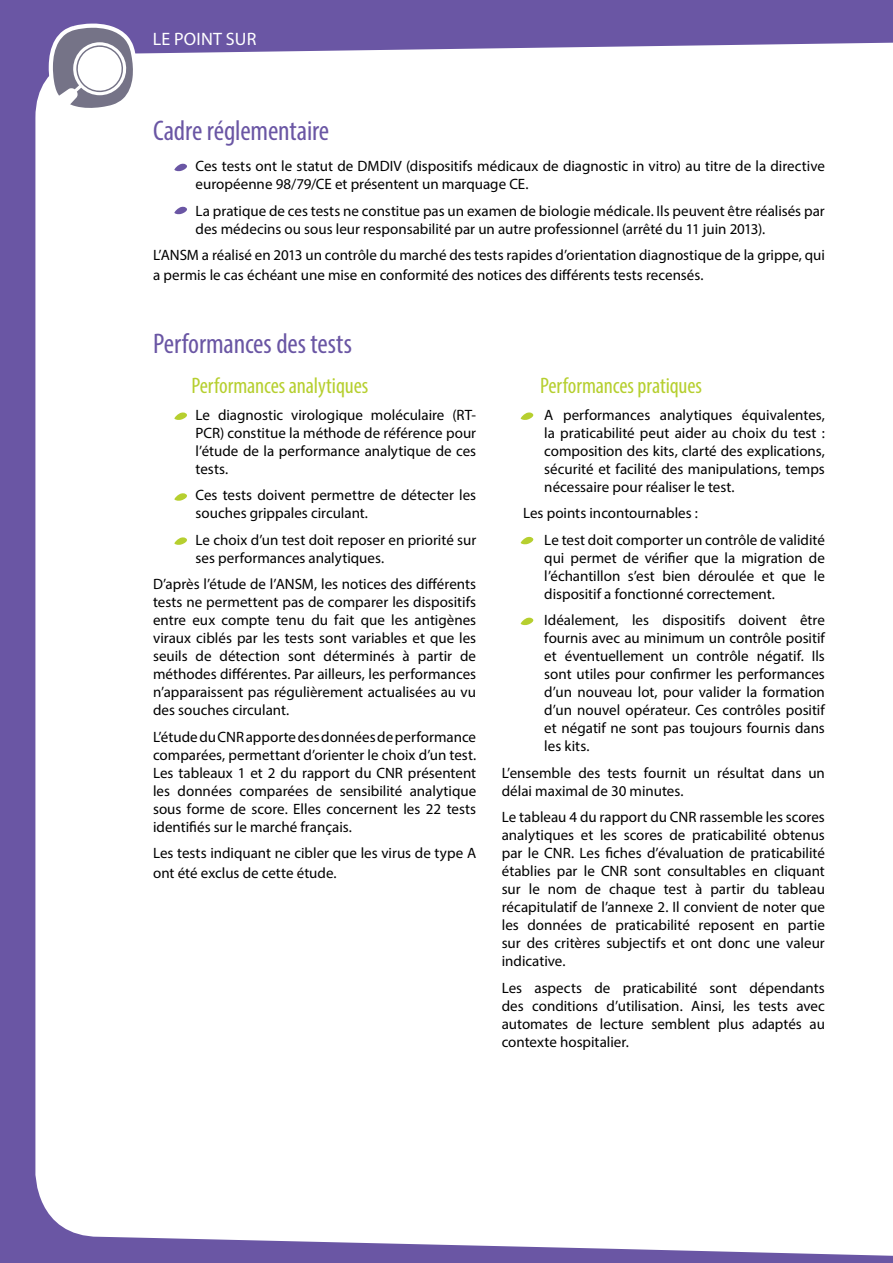
<style>
.page{position:relative;width:893px;height:1263px;background:#6a56a4}
.page>*{position:absolute;margin:0;border:0;box-sizing:border-box;transform-origin:0 0}
.t1{font:condensed 28.5px "Myriad Pro";letter-spacing:-.005em;color:#6a56a4}
.t2{font:condensed 22.5px "Myriad Pro";letter-spacing:-.005em;color:#b6cf2f}
.t3{font:18px "Myriad Pro";letter-spacing:.01em;color:#fff}
.t4{font:15px/18px "Myriad Pro";color:#000}
</style>
<div class="page">
<div style="left:35px;top:42px;width:858px;height:1214px;background:#fff"></div>
<svg style="left:47px;top:23px;width:93px;height:93px;background:#bcb9c9"></svg>
<svg style="left:174px;top:163px;width:14px;height:9px"></svg>
<svg style="left:174px;top:206px;width:14px;height:9px"></svg>
<svg style="left:174px;top:412px;width:14px;height:9px"></svg>
<svg style="left:174px;top:493px;width:14px;height:8px"></svg>
<svg style="left:174px;top:537px;width:14px;height:8px"></svg>
<svg style="left:521px;top:412px;width:13px;height:9px"></svg>
<svg style="left:521px;top:617px;width:13px;height:9px"></svg>
<svg style="left:521px;top:536px;width:13px;height:9px"></svg>
<p class="t3" style="left:153px;top:27px;width:105px">le point sur</p>
<h1 class="t1" style="left:153px;top:114px;width:178px">Cadre réglementaire</h1>
<p class="t4" style="left:196px;top:157px;width:631px">Ces tests ont le statut de DMDIV (dispositifs médicaux de diagnostic in vitro) au titre de la directive européenne 98/79/CE et présentent un marquage CE.</p>
<p class="t4" style="left:196px;top:201px;width:631px">La pratique de ces tests ne constitue pas un examen de biologie médicale. Ils peuvent être réalisés par des médecins ou sous leur responsabilité par un autre professionnel (arrêté du 11 juin 2013).</p>
<p class="t4" style="left:153px;top:245px;width:673px;line-height:19.8px">L’ANSM a réalisé en 2013 un contrôle du marché des tests rapides d’orientation diagnostique de la grippe, qui a permis le cas échéant une mise en conformité des notices des différents tests recensés.</p>
<h1 class="t1" style="left:153px;top:327px;width:200px">Performances des tests</h1>
<h2 class="t2" style="left:191px;top:372px;width:178px">Performances analytiques</h2>
<p class="t4" style="left:196px;top:405px;width:282px;text-align:justify">Le diagnostic virologique moléculaire (RT-PCR) constitue la méthode de référence pour l’étude de la performance analytique de ces tests.</p>
<p class="t4" style="left:196px;top:486px;width:282px">Ces tests doivent permettre de détecter les souches grippales circulant.</p>
<p class="t4" style="left:196px;top:530px;width:282px">Le choix d’un test doit reposer en priorité sur ses performances analytiques.</p>
<p class="t4" style="left:153px;top:575px;width:325px;text-align:justify">D’après l’étude de l’ANSM, les notices des différents tests ne permettent pas de comparer les dispositifs entre eux compte tenu du fait que les antigènes viraux ciblés par les tests sont variables et que les seuils de détection sont déterminés à partir de méthodes différentes. Par ailleurs, les performances n’apparaissent pas régulièrement actualisées au vu des souches circulant.</p>
<p class="t4" style="left:153px;top:727px;width:325px;text-align:justify">L’étude du CNR apporte des données de performance comparées, permettant d’orienter le choix d’un test.<br>Les tableaux 1 et 2 du rapport du CNR présentent les données comparées de sensibilité analytique sous forme de score. Elles concernent les 22 tests identifiés sur le marché français.</p>
<p class="t4" style="left:153px;top:843px;width:325px;line-height:19.8px">Les tests indiquant ne cibler que les virus de type A ont été exclus de cette étude.</p>
<h2 class="t2" style="left:540px;top:372px;width:164px">Performances pratiques</h2>
<p class="t4" style="left:544px;top:405px;width:282px;text-align:justify">A performances analytiques équivalentes, la praticabilité peut aider au choix du test : composition des kits, clarté des explications, sécurité et facilité des manipulations, temps nécessaire pour réaliser le test.</p>
<p class="t4" style="left:544px;top:500px;width:282px;line-height:26.5px;text-indent:-21px">Les points incontournables :<br>Le test doit comporter un contrôle de validité</p>
<p class="t4" style="left:544px;top:548px;width:282px;text-align:justify">qui permet de vérifier que la migration de l’échantillon s’est bien déroulée et que le dispositif a fonctionné correctement.</p>
<p class="t4" style="left:544px;top:611px;width:282px;text-align:justify">Idéalement, les dispositifs doivent être fournis avec au minimum un contrôle positif et éventuellement un contrôle négatif. Ils sont utiles pour confirmer les performances d’un nouveau lot, pour valider la formation d’un nouvel opérateur. Ces contrôles positif et négatif ne sont pas toujours fournis dans les kits.</p>
<p class="t4" style="left:502px;top:763px;width:325px">L’ensemble des tests fournit un résultat dans un délai maximal de 30 minutes.</p>
<p class="t4" style="left:502px;top:808px;width:325px;text-align:justify">Le tableau 4 du rapport du CNR rassemble les scores analytiques et les scores de praticabilité obtenus par le CNR. Les fiches d’évaluation de praticabilité établies par le CNR sont consultables en cliquant sur le nom de chaque test à partir du tableau récapitulatif de l’annexe 2. Il convient de noter que les données de praticabilité reposent en partie sur des critères subjectifs et ont donc une valeur indicative.</p>
<p class="t4" style="left:502px;top:978px;width:325px;text-align:justify">Les aspects de praticabilité sont dépendants des conditions d’utilisation. Ainsi, les tests avec automates de lecture semblent plus adaptés au contexte hospitalier.</p>
</div>
